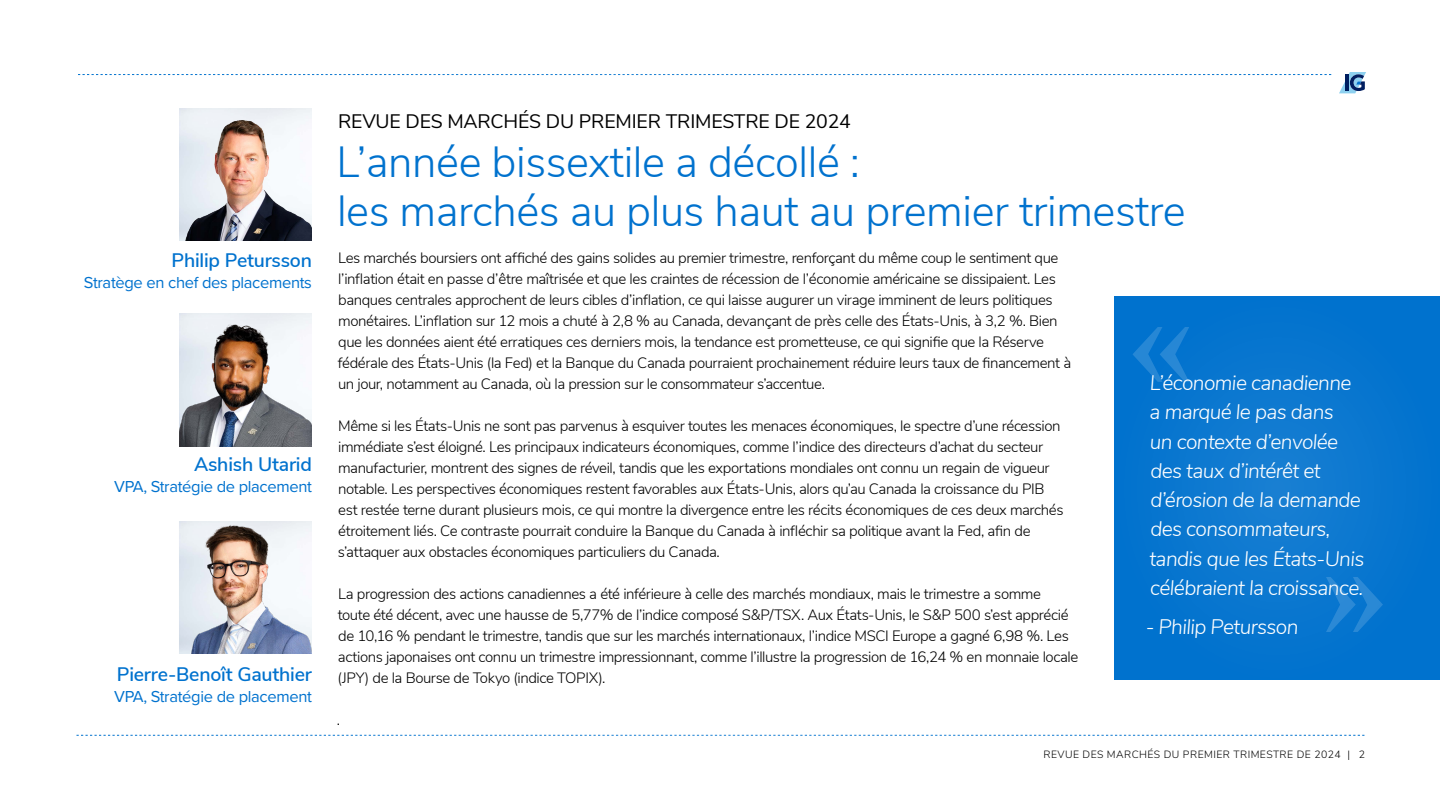
<style>
.page{position:relative;width:1440px;height:810px;background:#fff}
.page>*{position:absolute;margin:0;border:0;box-sizing:border-box;transform-origin:0 0}
.t1{font:300 43.5px/48.8px "Nunito Sans";letter-spacing:-.01em;color:#0072ce}
.pullquote_reverse{font:italic 300 21px/29.2px "Nunito Sans";letter-spacing:-.03em;color:#fff}
.IG_Main_head{font:600 19.5px "Nunito Sans";letter-spacing:-.01em;color:#0072ce}
.intro_copy{font:19.5px "Nunito Sans";letter-spacing:-.01em;color:#000}
.IG_Main_head-2{font:16.5px "Proxima Nova";letter-spacing:-.02em;color:#0072ce}
.GOOD_body_copy{font:300 15px/21px "Nunito Sans";letter-spacing:-.03em;color:#000}
.t2{font:300 10.5px "Nunito Sans";letter-spacing:.04em;color:#000}
</style>
<div class="page">
<svg style="left:76px;top:735px;width:1289px;height:1px"></svg>
<svg style="left:78px;top:74px;width:1253px;height:1px"></svg>
<svg style="left:1339px;top:72px;width:27px;height:21px"></svg>
<hr style="left:1345px;top:74px;width:4px;height:17px;background:#001e60">
<img style="left:179px;top:319px;width:133px;height:127px">
<img style="left:179px;top:114px;width:133px;height:127px">
<img style="left:179px;top:522px;width:133px;height:131px">
<div style="left:1115px;top:296px;width:325px;height:384px;background:#0072ce"></div>
<svg style="left:1133px;top:327px;width:56px;height:55px"></svg>
<svg style="left:1326px;top:577px;width:57px;height:55px"></svg>
<p class="IG_Main_head" style="left:172px;top:246px;width:142px">Philip Petursson</p>
<p class="IG_Main_head-2" style="left:84px;top:270px;width:230px">Stratège en chef des placements</p>
<p class="IG_Main_head" style="left:194px;top:450px;width:119px">Ashish Utarid</p>
<p class="IG_Main_head-2" style="left:114px;top:474px;width:199px">VPA, Stratégie de placement</p>
<p class="IG_Main_head" style="left:117px;top:660px;width:197px">Pierre-Benoît Gauthier</p>
<p class="IG_Main_head-2" style="left:114px;top:684px;width:199px">VPA, Stratégie de placement</p>
<p class="intro_copy" style="left:338px;top:107px;width:514px">REVUE DES MARCHÉS DU PREMIER TRIMESTRE DE 2024</p>
<h1 class="t1" style="left:337px;top:135px;width:851px">L’année bissextile a décollé :<br>les marchés au plus haut au premier trimestre</h1>
<p class="GOOD_body_copy" style="left:338px;top:246px;width:735px">Les marchés boursiers ont affiché des gains solides au premier trimestre, renforçant du même coup le sentiment que l’inflation était en passe d’être maîtrisée et que les craintes de récession de l’économie américaine se dissipaient. Les banques centrales approchent de leurs cibles d’inflation, ce qui laisse augurer un virage imminent de leurs politiques monétaires. L’inflation sur 12 mois a chuté à 2,8 % au Canada, devançant de près celle des États-Unis, à 3,2 %. Bien que les données aient été erratiques ces derniers mois, la tendance est prometteuse, ce qui signifie que la Réserve fédérale des États-Unis (la Fed) et la Banque du Canada pourraient prochainement réduire leurs taux de financement à un jour, notamment au Canada, où la pression sur le consommateur s’accentue.</p>
<p class="GOOD_body_copy" style="left:338px;top:414px;width:727px">Même si les États-Unis ne sont pas parvenus à esquiver toutes les menaces économiques, le spectre d’une récession immédiate s’est éloigné. Les principaux indicateurs économiques, comme l’indice des directeurs d’achat du secteur manufacturier, montrent des signes de réveil, tandis que les exportations mondiales ont connu un regain de vigueur notable. Les perspectives économiques restent favorables aux États-Unis, alors qu’au Canada la croissance du PIB est restée terne durant plusieurs mois, ce qui montre la divergence entre les récits économiques de ces deux marchés étroitement liés. Ce contraste pourrait conduire la Banque du Canada à infléchir sa politique avant la Fed, afin de s’attaquer aux obstacles économiques particuliers du Canada.</p>
<p class="GOOD_body_copy" style="left:338px;top:582px;width:742px">La progression des actions canadiennes a été inférieure à celle des marchés mondiaux, mais le trimestre a somme<br>toute été décent, avec une hausse de 5,77% de l’indice composé S&amp;P/TSX. Aux États-Unis, le S&amp;P 500 s’est apprécié de 10,16 % pendant le trimestre, tandis que sur les marchés internationaux, l’indice MSCI Europe a gagné 6,98 %. Les actions japonaises ont connu un trimestre impressionnant, comme l’illustre la progression de 16,24 % en monnaie locale (JPY) de la Bourse de Tokyo (indice TOPIX).</p>
<p class="GOOD_body_copy" style="left:337px;top:708px;width:5px">.</p>
<p class="pullquote_reverse" style="left:1149px;top:367px;width:217px">L’économie canadienne a marqué le pas dans<br>un contexte d’envolée des taux d’intérêt et d’érosion de la demande des consommateurs, tandis que les États-Unis célébraient la croissance.</p>
<p class="pullquote_reverse" style="left:1146px;top:611px;width:154px">- Philip Petursson</p>
<p class="t2" style="left:1044px;top:746px;width:323px">REVUE DES MARCHÉS DU PREMIER TRIMESTRE DE 2024 | 2</p>
</div>
